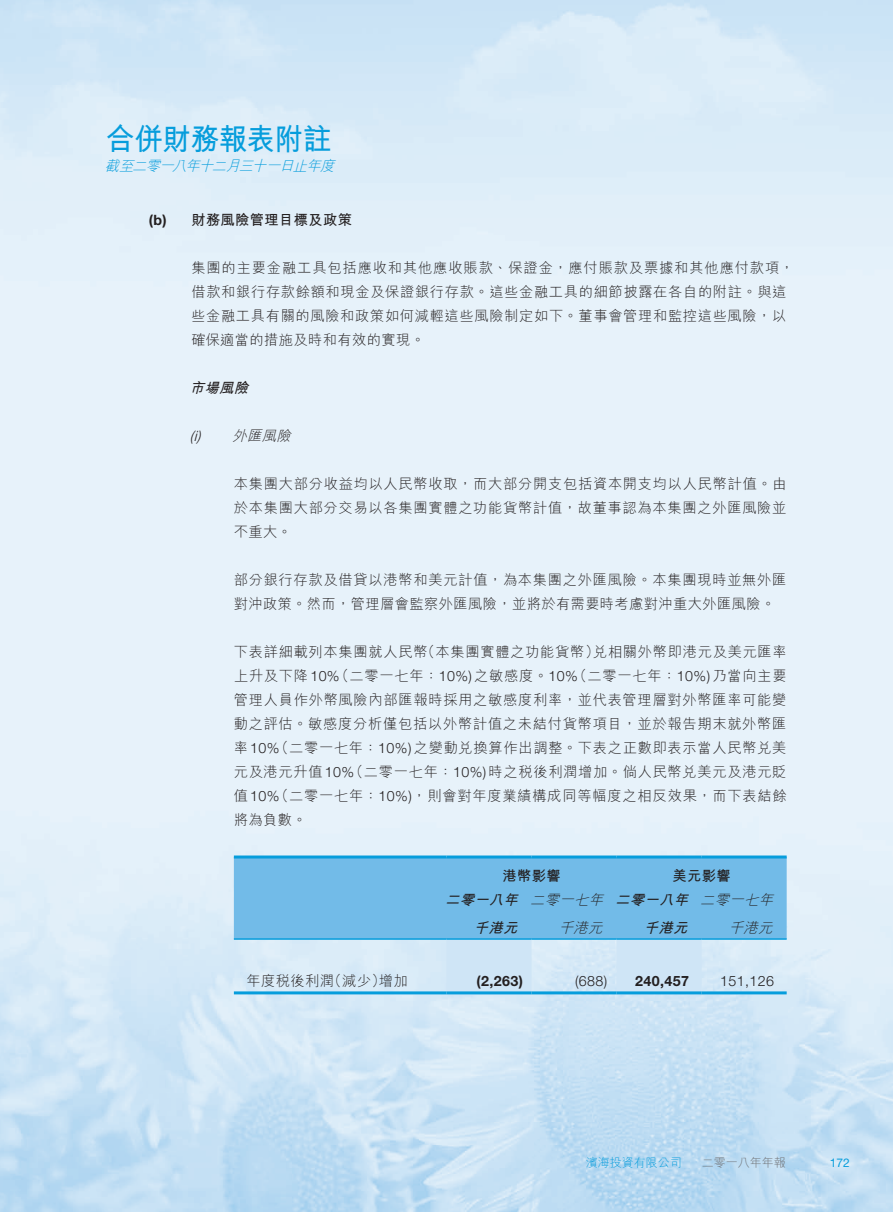
<style>
.page{position:relative;width:893px;height:1212px;background:#fff}
.page>*{position:absolute;margin:0;border:0;box-sizing:border-box;transform-origin:0 0}
.t1{font:700 30px "M Hei HK";letter-spacing:-.015em;color:#069ddc;scale:.95 1}
.t2{font:300 14.25px/24px "M Hei HK";letter-spacing:.05em;color:#231f20}
.t3{font:italic 700 14.25px "M Hei HK";color:#231f20}
.t4{font:italic 300 14.25px "M Hei HK";color:#231f20}
.t5{font:300 14.25px "Helvetica Neue";letter-spacing:.03em;color:#231f20}
.t6{font:700 14.25px "M Hei HK";letter-spacing:.03em;color:#231f20}
.t7{font:italic 300 14.25px "M Hei HK";color:#069ddc}
.t8{font:700 14.25px "Helvetica Neue";letter-spacing:.03em;color:#231f20}
.t9{font:italic 300 14.25px "Helvetica Neue";color:#231f20}
.t10{font:300 12px "M Hei HK";color:#069ddc}
.t11{font:300 12px "M Hei HK";color:#6c6d70}
.t12{font:12px "Helvetica Neue";color:#069ddc}
.s1{font-family:"Helvetica Neue"}
.s2{font-family:"M Hei HK"}
</style>
<div class="page">
<img style="left:0;top:0;width:1px;height:1212px">
<div style="left:234px;top:858px;width:553px;height:80px;background:#72bbe8"></div>
<div style="left:446px;top:940px;width:85px;height:51px;background:#cfe5f6"></div>
<div style="left:617px;top:940px;width:85px;height:51px;background:#cfe5f6"></div>
<hr style="left:234px;top:855px;width:212px;height:3px;background:#069ddc">
<hr style="left:446px;top:855px;width:85px;height:3px;background:#069ddc">
<hr style="left:531px;top:855px;width:86px;height:3px;background:#069ddc">
<hr style="left:617px;top:855px;width:85px;height:3px;background:#069ddc">
<hr style="left:702px;top:855px;width:85px;height:3px;background:#069ddc">
<hr style="left:234px;top:938px;width:212px;height:2px;background:#069ddc">
<hr style="left:446px;top:938px;width:85px;height:2px;background:#069ddc">
<hr style="left:531px;top:938px;width:86px;height:2px;background:#069ddc">
<hr style="left:617px;top:938px;width:85px;height:2px;background:#069ddc">
<hr style="left:702px;top:938px;width:85px;height:2px;background:#069ddc">
<hr style="left:234px;top:991px;width:212px;height:3px;background:#069ddc">
<hr style="left:446px;top:991px;width:85px;height:3px;background:#069ddc">
<hr style="left:531px;top:991px;width:86px;height:3px;background:#069ddc">
<hr style="left:617px;top:991px;width:85px;height:3px;background:#069ddc">
<hr style="left:702px;top:991px;width:85px;height:3px;background:#069ddc">
<h1 class="t1" style="left:106px;top:117px;width:239px">合併財務報表附註</h1>
<p class="t7" style="left:105px;top:156px;width:236px">截至二零一八年十二月三十一日止年度</p>
<p class="t8" style="left:149px;top:211px;width:19px">b( )</p>
<p class="t6" style="left:191px;top:210px;width:162px">財務風險管理目標及政策</p>
<p class="t2" style="left:191px;top:256px;width:604px">集團的主要金融工具包括應收和其他應收賬款、保證金，應付賬款及票據和其他應付款項，借款和銀行存款餘額和現金及保證銀行存款。這些金融工具的細節披露在各自的附註。與這些金融工具有關的風險和政策如何減輕這些風險制定如下。董事會管理和監控這些風險，以確保適當的措施及時和有效的實現。</p>
<p class="t3" style="left:190px;top:378px;width:65px">市場風險</p>
<p class="t4" style="left:232px;top:426px;width:65px">外匯風險</p>
<p class="t9" style="left:190px;top:428px;width:12px">) i(</p>
<p class="t2" style="left:234px;top:472px;width:554px;text-align:justify">本集團大部分收益均以人民幣收取，而大部分開支包括資本開支均以人民幣計值。由於本集團大部分交易以各集團實體之功能貨幣計值，故董事認為本集團之外匯風險並不重大。</p>
<p class="t2" style="left:234px;top:568px;width:554px">部分銀行存款及借貸以港幣和美元計值，為本集團之外匯風險。本集團現時並無外匯對沖政策。然而，管理層會監察外匯風險，並將於有需要時考慮對沖重大外匯風險。</p>
<p class="t2" style="left:593px;top:640px;width:195px">兌相關外幣即港元及美元匯率</p>
<p class="t2" style="left:421px;top:640px;width:180px">（本集團實體之功能貨幣）</p>
<p class="t2" style="left:234px;top:640px;width:195px">下表詳細載列本集團就人民幣</p>
<p class="t2" style="left:234px;top:664px;width:107px">上升及下降<span class="s1">10%</span></p>
<p class="t2" style="left:234px;top:688px;width:554px">管理人員作外幣風險內部匯報時採用之敏感度利率，並代表管理層對外幣匯率可能變</p>
<p class="t2" style="left:234px;top:712px;width:554px">動之評估。敏感度分析僅包括以外幣計值之未結付貨幣項目，並於報告期末就外幣匯</p>
<p class="t2" style="left:274px;top:736px;width:513px">（二零一七年：<span class="s1">10%)</span>之變動兌換算作出調整。下表之正數即表示當人民幣兌美</p>
<p class="t2" style="left:335px;top:664px;width:245px">（二零一七年：<span class="s1">10%)</span>之敏感度。<span class="s1">10%</span></p>
<p class="t2" style="left:573px;top:664px;width:215px">（二零一七年：<span class="s1">10%)</span>乃當向主要</p>
<p class="t5" style="left:234px;top:740px;width:47px"><span class="s2">率</span>10%</p>
<p class="t2" style="left:275px;top:760px;width:514px;text-indent:-41px">元及港元升值<span class="s1">10%<br></span>（二零一七年：<span class="s1">10%</span> ，<span class="s1">)</span> 則會對年度業績構成同等幅度之相反效果，而下表結餘</p>
<p class="t2" style="left:349px;top:760px;width:439px">（二零一七年：<span class="s1">10%)</span>時之稅後利潤增加。倘人民幣兌美元及港元貶</p>
<p class="t5" style="left:234px;top:788px;width:47px"><span class="s2">值</span>10%</p>
<p class="t2" style="left:234px;top:808px;width:74px">將為負數。</p>
<p class="t6" style="left:502px;top:865px;width:60px">港幣影響</p>
<p class="t6" style="left:672px;top:865px;width:60px">美元影響</p>
<p class="t3" style="left:445px;top:889px;width:79px">二零一八年</p>
<p class="t4" style="left:530px;top:889px;width:79px">二零一七年</p>
<p class="t3" style="left:615px;top:889px;width:79px">二零一八年</p>
<p class="t4" style="left:700px;top:889px;width:79px">二零一七年</p>
<p class="t3" style="left:474px;top:917px;width:50px">千港元</p>
<p class="t4" style="left:559px;top:918px;width:50px">千港元</p>
<p class="t3" style="left:644px;top:917px;width:50px">千港元</p>
<p class="t4" style="left:729px;top:918px;width:50px">千港元</p>
<p class="t2" style="left:327px;top:968px;width:60px">（減少）</p>
<p class="t2" style="left:247px;top:968px;width:89px">年度稅後利潤</p>
<p class="t2" style="left:379px;top:968px;width:30px">增加</p>
<p class="t8" style="left:477px;top:972px;width:48px">)2,263(</p>
<p class="t5" style="left:575px;top:972px;width:34px">)688(</p>
<p class="t8" style="left:635px;top:972px;width:55px">240,457</p>
<p class="t5" style="left:720px;top:972px;width:55px">151,126</p>
<p class="t10" style="left:586px;top:1154px;width:97px">濱海投資有限公司</p>
<p class="t11" style="left:702px;top:1154px;width:85px">二零一八年年報</p>
<p class="t12" style="left:830px;top:1155px;width:22px">172</p>
</div>
